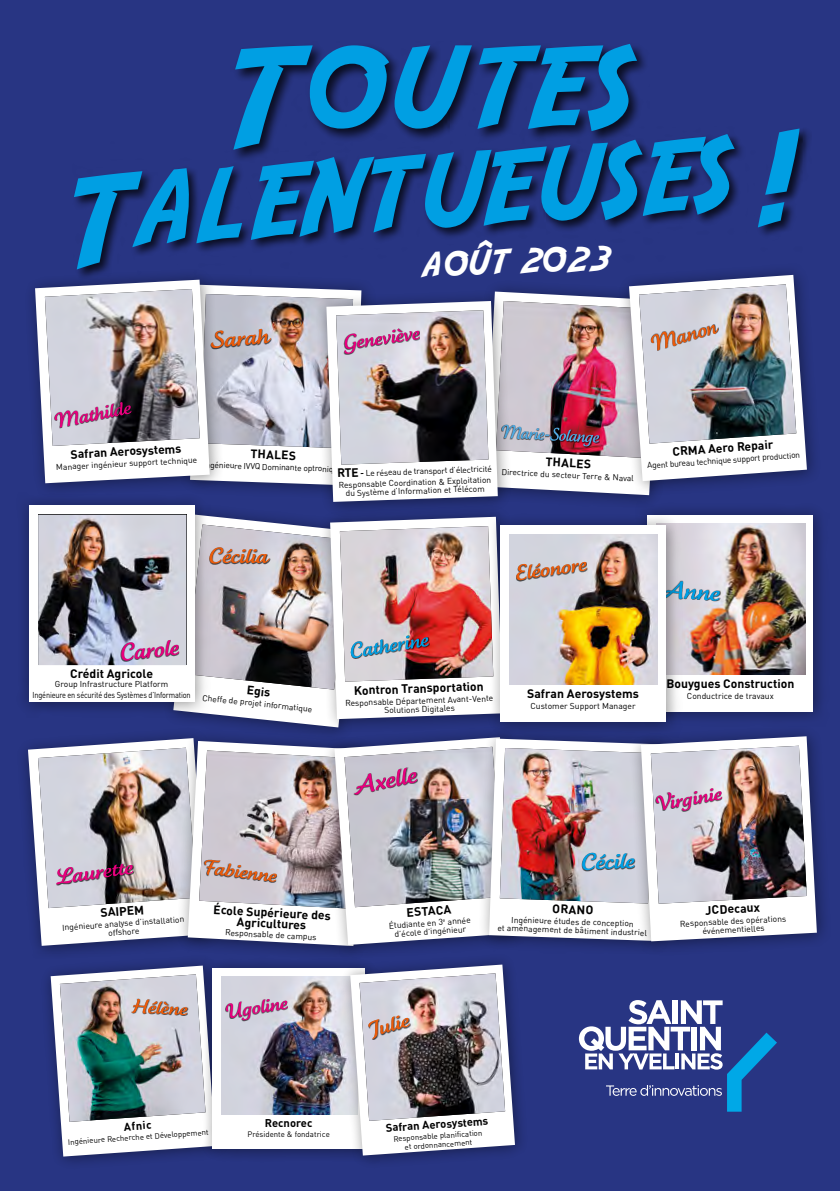
<style>
.page{position:relative;width:840px;height:1191px;background:#fff}
.page>*{position:absolute;margin:0;border:0;box-sizing:border-box;transform-origin:0 0}
.t1{font:139px "Adventure";letter-spacing:.06em;color:#009fe3}
.t2{font:125.4px "Adventure";color:#009fe3}
.t3{font:42px "Adventure";color:#fff}
.t4{font:700 12.2px/11px "DIN Pro";color:#000;text-align:center}
.t5{font:700 12px "DIN Pro";color:#000}
.t6{font:700 11.2px "DIN Pro";color:#000}
.t7{font:8.6px/8.6px "DIN Pro";color:#000;text-align:center}
.t8{font:8.6px/11px "DIN Pro";letter-spacing:-.02em;color:#000;text-align:center}
.t9{font:8.4px/10.8px "DIN Pro";color:#000}
.t10{font:7.8px/9px "DIN Pro";color:#000;text-align:center}
.s1{font-weight:700;font-size:12px}
.s2{font-weight:700}
</style>
<div class="page">
<div style="left:0;top:0;width:839px;height:1191px;background:#283583"></div>
<div style="left:634px;top:502px;width:195px;height:225px;background:#000;opacity:.42"></div>
<div style="left:647px;top:515px;width:165px;height:196px;background:#fff"></div>
<img style="left:682px;top:524px;width:122px;height:150px">
<div style="left:661px;top:581px;width:59px;height:21px;background:#000;opacity:.75"></div>
<svg style="left:682px;top:581px;width:37px;height:20px"></svg>
<div style="left:161px;top:502px;width:212px;height:240px;background:#000;opacity:.42"></div>
<div style="left:318px;top:505px;width:200px;height:230px;background:#25317b"></div>
<div style="left:486px;top:512px;width:196px;height:225px;background:#000;opacity:.42"></div>
<div style="left:500px;top:525px;width:165px;height:197px;background:#fff"></div>
<img style="left:509px;top:534px;width:148px;height:150px">
<div style="left:516px;top:562px;width:71px;height:19px;background:#000;opacity:.75"></div>
<svg style="left:516px;top:562px;width:70px;height:18px"></svg>
<div style="left:16px;top:726px;width:206px;height:235px;background:#000;opacity:.42"></div>
<div style="left:176px;top:729px;width:203px;height:232px;background:#000;opacity:.42"></div>
<div style="left:322px;top:725px;width:206px;height:235px;background:#000;opacity:.42"></div>
<div style="left:477px;top:726px;width:200px;height:230px;background:#25327c"></div>
<div style="left:40px;top:954px;width:190px;height:216px;background:#000;opacity:.42"></div>
<img style="left:51px;top:965px;width:149px;height:191px">
<div style="left:200px;top:956px;width:179px;height:207px;background:#000;opacity:.42"></div>
<div style="left:212px;top:968px;width:152px;height:180px;background:#fff"></div>
<img style="left:221px;top:976px;width:118px;height:138px">
<div style="left:226px;top:999px;width:62px;height:22px;background:#000;opacity:.75"></div>
<svg style="left:225px;top:999px;width:62px;height:21px"></svg>
<div style="left:616px;top:263px;width:205px;height:233px;background:#000;opacity:.42"></div>
<img style="left:35px;top:282px;width:771px;height:220px">
<div style="left:16px;top:492px;width:195px;height:225px;background:#000;opacity:.42"></div>
<div style="left:29px;top:505px;width:165px;height:197px;background:#fff"></div>
<img style="left:38px;top:515px;width:83px;height:150px">
<img style="left:121px;top:514px;width:381px;height:213px">
<div style="left:339px;top:953px;width:190px;height:216px;background:#000;opacity:.42"></div>
<img style="left:350px;top:964px;width:164px;height:191px">
<svg style="left:578px;top:1000px;width:198px;height:111px"></svg>
<div style="left:628px;top:724px;width:203px;height:232px;background:#000;opacity:.42"></div>
<img style="left:28px;top:736px;width:788px;height:210px">
<div style="left:72px;top:126px;width:739px;height:156px;background:#000;opacity:.75"></div>
<div style="left:230px;top:41px;width:419px;height:122px;background:#000;opacity:.75"></div>
<h1 class="t1" style="left:216px;top:3px;width:412px">Toutes</h1>
<h2 class="t2" style="left:54px;top:135px;width:728px;rotate:-3deg">Talentueuses !</h2>
<h3 class="t3" style="left:419px;top:239px;width:188px;rotate:-2deg">août 2023</h3>
<h3 class="t5" style="left:70px;top:444px;width:112px;rotate:-3deg">Safran Aerosystems</h3>
<p class="t9" style="left:56px;top:461px;width:143px;rotate:-3deg">Manager ingénieur support technique</p>
<h3 class="t5" style="left:251px;top:444px;width:47px;rotate:2deg">THALES</h3>
<p class="t9" style="left:203px;top:458px;width:140px;rotate:2deg">Ingénieure IVVQ Dominante optronique</p>
<p class="t9" style="left:337px;top:468px;width:156px;rotate:-2deg"><span class="s1">RTE</span> <span class="s2">-</span> Le réseau de transport d’électricité<br>Responsable Coordination &amp; Exploitation</p>
<p class="t9" style="left:345px;top:487px;width:140px;rotate:-2deg">du Système d’Information et Télécom</p>
<h3 class="t5" style="left:546px;top:452px;width:47px;rotate:3deg">THALES</h3>
<p class="t9" style="left:501px;top:465px;width:134px;rotate:3deg">Directrice du secteur Terre &amp; Naval</p>
<h3 class="t5" style="left:671px;top:441px;width:102px;rotate:-4deg">CRMA Aero Repair</h3>
<p class="t9" style="left:646px;top:459px;width:154px;rotate:-4deg">Agent bureau technique support production</p>
<h3 class="t4" style="left:70px;top:667px;width:84px">Crédit Agricole</h3>
<p class="t8" style="left:33px;top:677px;width:159px">Group Infrastructure Platform<br>Ingénieure en sécurité des Systèmes d’Information</p>
<h3 class="t4" style="left:247px;top:683px;width:25px;rotate:6deg">Egis</h3>
<p class="t7" style="left:203px;top:692px;width:112px;rotate:6deg">Cheffe de projet informatique</p>
<h3 class="t4" style="left:353px;top:683px;width:131px;rotate:-2deg">Kontron Transportation</h3>
<p class="t7" style="left:345px;top:698px;width:149px;rotate:-2deg">Responsable Département Avant-Vente<br>Solutions Digitales</p>
<h3 class="t4" style="left:527px;top:686px;width:113px">Safran Aerosystems</h3>
<p class="t7" style="left:530px;top:700px;width:106px">Customer Support Manager</p>
<h3 class="t4" style="left:666px;top:676px;width:129px">Bouygues Construction</h3>
<p class="t7" style="left:686px;top:690px;width:88px">Conductrice de travaux</p>
<h3 class="t4" style="left:100px;top:905px;width:45px;rotate:-4deg">SAIPEM</h3>
<p class="t7" style="left:62px;top:922px;width:124px;rotate:-4deg">Ingénieure analyse d’installation offshore</p>
<h3 class="t4" style="left:214px;top:902px;width:119px;rotate:3deg">École Supérieure des<br>Agricultures</h3>
<p class="t7" style="left:225px;top:927px;width:93px;rotate:3deg">Responsable de campus</p>
<h3 class="t4" style="left:406px;top:905px;width:46px;rotate:-4deg">ESTACA</h3>
<p class="t7" style="left:388px;top:920px;width:84px;rotate:-4deg">Étudiante en 3<sup>e</sup> année d’école d’ingénieur</p>
<h3 class="t4" style="left:552px;top:901px;width:43px;rotate:2deg">ORANO</h3>
<p class="t7" style="left:497px;top:913px;width:151px;rotate:2deg">Ingénieure études de conception<br>et aménagement de bâtiment industriel</p>
<h3 class="t4" style="left:704px;top:903px;width:56px;rotate:-3deg">JCDecaux</h3>
<p class="t7" style="left:679px;top:918px;width:108px;rotate:-3deg">Responsable des opérations événementielles</p>
<h3 class="t6" style="left:123px;top:1117px;width:29px;rotate:-4deg">Afnic</h3>
<p class="t10" style="left:68px;top:1136px;width:142px;rotate:-4deg">Ingénieure Recherche et Développement</p>
<h3 class="t6" style="left:265px;top:1113px;width:49px">Recnorec</h3>
<p class="t10" style="left:247px;top:1128px;width:84px">Présidente &amp; fondatrice</p>
<h3 class="t6" style="left:385px;top:1118px;width:104px;rotate:-4deg">Safran Aerosystems</h3>
<p class="t10" style="left:393px;top:1133px;width:90px;rotate:-4deg">Responsable planification et ordonnancement</p>
</div>
